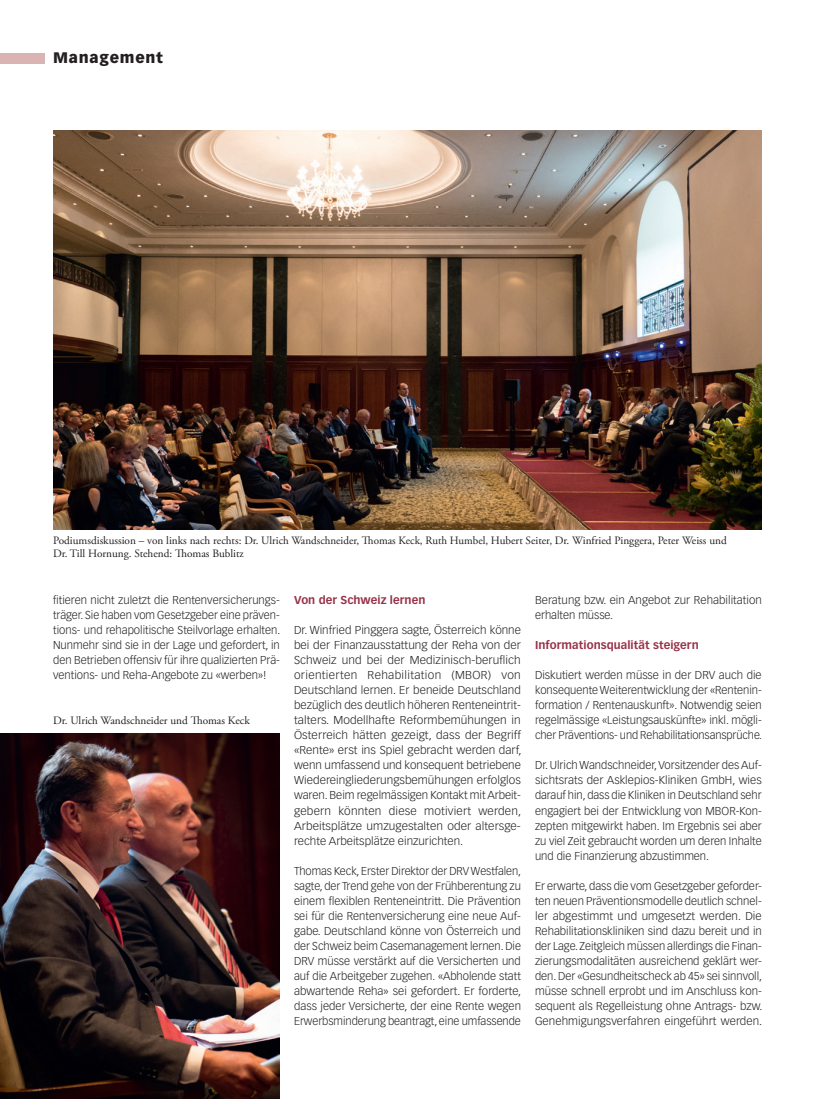
<style>
.page{position:relative;width:815px;height:1099px;background:#fff}
.page>*{position:absolute;margin:0;border:0;box-sizing:border-box;transform-origin:0 0}
.t1{font:900 15px "Vectora LT Std";letter-spacing:.05em;color:#231f20}
.t2{font:300 11.25px/15px "Vectora LT Std";color:#231f20;text-align:justify}
.t3{font:11.25px/13.5px "Adobe Garamond Pro";color:#231f20}
.t4{font:700 11.25px "Vectora LT Std";letter-spacing:.005em;color:#983249}
</style>
<div class="page">
<div style="left:0;top:53px;width:45px;height:10px;background:#d9b4b3"></div>
<img style="left:53px;top:130px;width:709px;height:399px">
<img style="left:0;top:734px;width:280px;height:364px">
<h1 class="t1" style="left:53px;top:49px;width:111px">Management</h1>
<p class="t3" style="left:53px;top:534px;width:675px">Podiumsdiskussion – von links nach rechts: Dr. Ulrich Wandschneider, Thomas Keck, Ruth Humbel, Hubert Seiter, Dr. Winfried Pinggera, Peter Weiss und<br>Dr. Till Hornung. Stehend: Thomas Bublitz</p>
<p class="t2" style="left:53px;top:593px;width:229px">fitieren nicht zuletzt die Rentenversicherungs&shy;träger. Sie haben vom Gesetzgeber eine präven&shy;tions- und rehapolitische Steilvorlage erhalten.<br>Nunmehr sind sie in der Lage und gefordert, in den Betrieben offensiv für ihre qualizierten Prä&shy;ventions- und Reha-Angebote zu «werben»!</p>
<p class="t2" style="left:535px;top:593px;width:228px">Beratung bzw. ein Angebot zur Rehabilitation erhalten müsse.</p>
<p class="t4" style="left:294px;top:593px;width:133px">Von der Schweiz lernen</p>
<p class="t2" style="left:294px;top:623px;width:229px">Dr. Winfried Pinggera sagte, Österreich könne bei der Finanzausstattung der Reha von der Schweiz und bei der Medizinisch-beruflich orientierten Rehabilitation (MBOR) von Deutschland lernen. Er beneide Deutschland bezüglich des deutlich höheren Renteneintrit&shy;talters. Modellhafte Reformbemühungen in Österreich hätten gezeigt, dass der Begriff «Rente» erst ins Spiel gebracht werden darf, wenn umfassend und konsequent betriebene Wiedereingliederungsbemühungen erfolglos waren. Beim regelmässigen Kontakt mit Arbeit&shy;gebern könnten diese motiviert werden, Arbeitsplätze umzugestalten oder altersge&shy;rechte Arbeitsplätze einzurichten.</p>
<p class="t2" style="left:294px;top:863px;width:229px">Thomas Keck, Erster Direktor der DRV Westfalen, sagte, der Trend gehe von der Frühberentung zu einem flexiblen Renteneintritt. Die Prävention sei für die Rentenversicherung eine neue Auf&shy;gabe. Deutschland könne von Österreich und der Schweiz beim Casemanagement lernen. Die DRV müsse verstärkt auf die Versicherten und auf die Arbeitgeber zugehen. «Abholende statt abwartende Reha» sei gefordert. Er forderte, dass jeder Versicherte, der eine Rente wegen Erwerbsminderung beantragt, eine umfassende</p>
<p class="t4" style="left:535px;top:638px;width:165px">Informationsqualität steigern</p>
<p class="t2" style="left:535px;top:668px;width:229px">Diskutiert werden müsse in der DRV auch die konsequente Weiterentwicklung der «Rentenin&shy;formation / Rentenauskunft». Notwendig seien regelmässige «Leistungsauskünfte» inkl. mögli&shy;cher Präventions- und Rehabilitationsansprüche.</p>
<p class="t2" style="left:535px;top:758px;width:228px">Dr. Ulrich Wandschneider, Vorsitzender des Auf&shy;sichtsrats der Asklepios-Kliniken GmbH, wies darauf hin, dass die Kliniken in Deutschland sehr engagiert bei der Entwicklung von MBOR-Kon&shy;zepten mitgewirkt haben. Im Ergebnis sei aber zu viel Zeit gebraucht worden um deren Inhalte und die Finanzierung abzustimmen.</p>
<p class="t2" style="left:535px;top:878px;width:229px">Er erwarte, dass die vom Gesetzgeber geforder&shy;ten neuen Präventionsmodelle deutlich schnel&shy;ler abgestimmt und umgesetzt werden. Die Rehabilitationskliniken sind dazu bereit und in der Lage. Zeitgleich müssen allerdings die Finan&shy;zierungsmodalitäten ausreichend geklärt wer&shy;den. Der «Gesundheitscheck ab 45» sei sinnvoll, müsse schnell erprobt und im Anschluss kon&shy;sequent als Regelleistung ohne Antrags- bzw.<br>Genehmigungsverfahren eingeführt werden.</p>
<p class="t3" style="left:53px;top:714px;width:198px">Dr. Ulrich Wandschneider und Thomas Keck</p>
</div>
